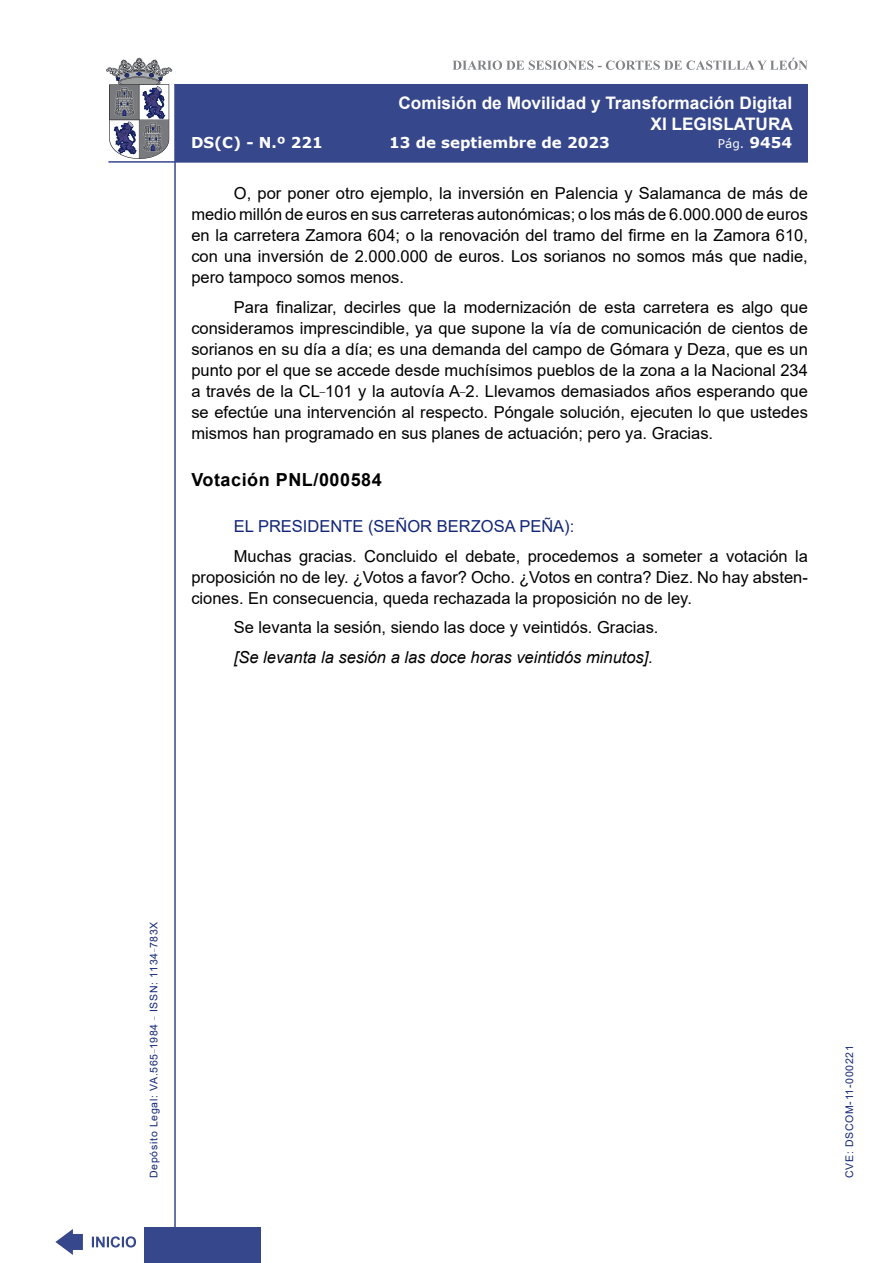
<style>
.page{position:relative;width:893px;height:1263px;background:#fff}
.page>*{position:absolute;margin:0;border:0;box-sizing:border-box;transform-origin:0 0}
.MarcadorSegundoNivel{font:700 18px "Arial";letter-spacing:.03em;color:#000}
.t1{font:700 17.25px/20.7px "Arial";color:#fff;text-align:right}
.t2{font:16.5px/21px "Arial";color:#000;text-align:justify}
.t3{font:italic 16.5px "Arial";color:#000}
.Orador{font:16.5px "Arial";color:#122678}
.t4{font:700 15px "Verdana";color:#fff}
.t5{font:12px "Verdana";color:#fff}
.t6{font:10.5px "Arial";letter-spacing:.065em;color:#122678}
.s1{font-weight:700;font-size:15px}
</style>
<div class="page">
<svg style="left:452px;top:58px;width:356px;height:12px"></svg>
<hr style="left:174px;top:84px;width:2px;height:1179px;background:#36478c">
<div style="left:144px;top:1227px;width:117px;height:36px;background:#36478c"></div>
<div style="left:175px;top:84px;width:633px;height:78px;background:#36478c"></div>
<hr style="left:108px;top:161px;width:700px;height:2px;background:#36478c">
<svg style="left:92px;top:1236px;width:44px;height:11px"></svg>
<svg style="left:55px;top:1229px;width:28px;height:26px"></svg>
<svg style="left:106px;top:58px;width:66px;height:101px"></svg>
<p class="t1" style="left:398px;top:93px;width:396px">Comisión de Movilidad y Transformación Digital<br>XI LEGISLATURA</p>
<p class="t4" style="left:191px;top:132px;width:133px">DS(C) - N.º 221</p>
<p class="t4" style="left:389px;top:132px;width:222px">13 de septiembre de 2023</p>
<p class="t5" style="left:718px;top:135px;width:76px">Pág. <span class="s1">9454</span></p>
<p class="t2" style="left:191px;top:183px;width:618px;text-indent:43px">O, por poner otro ejemplo, la inversión en Palencia y Salamanca de más de medio millón de euros en sus carreteras autonómicas; o los más de 6.000.000 de euros en la carretera Zamora 604; o la renovación del tramo del firme en la Zamora 610, con una inversión de 2.000.000 de euros. Los sorianos no somos más que nadie, pero tampoco somos menos.</p>
<p class="t2" style="left:191px;top:296px;width:618px;text-indent:43px">Para finalizar, decirles que la modernización de esta carretera es algo que consideramos imprescindible, ya que supone la vía de comunicación de cientos de sorianos en su día a día; es una demanda del campo de Gómara y Deza, que es un punto por el que se accede desde muchísimos pueblos de la zona a la Nacional 234 a través de la CL<sup>_</sup>101 y la autovía A<sup>_</sup>2. Llevamos demasiados años esperando que se efectúe una intervención al respecto. Póngale solución, ejecuten lo que ustedes mismos han programado en sus planes de actuación; pero ya. Gracias.</p>
<p class="MarcadorSegundoNivel" style="left:191px;top:467px;width:192px">Votación PNL/000584</p>
<p class="Orador" style="left:234px;top:515px;width:342px">EL PRESIDENTE (SEÑOR BERZOSA PEÑA):</p>
<p class="t2" style="left:191px;top:545px;width:618px;text-indent:43px">Muchas gracias. Concluido el debate, procedemos a someter a votación la proposición no de ley. ¿Votos a favor? Ocho. ¿Votos en contra? Diez. No hay absten&shy;ciones. En consecuencia, queda rechazada la proposición no de ley.</p>
<p class="t2" style="left:234px;top:617px;width:426px">Se levanta la sesión, siendo las doce y veintidós. Gracias.</p>
<p class="t3" style="left:234px;top:646px;width:421px">[Se levanta la sesión a las doce horas veintidós minutos].</p>
<p class="t6" style="left:146px;top:1178px;width:258px;rotate:-90deg">Depósito Legal: VA.565<sup>_</sup>1984 <sup>_</sup> ISSN: 1134<sup>_</sup>783X</p>
<p class="t6" style="left:842px;top:1178px;width:134px;rotate:-90deg">CVE: DSCOM-11-000221</p>
</div>
